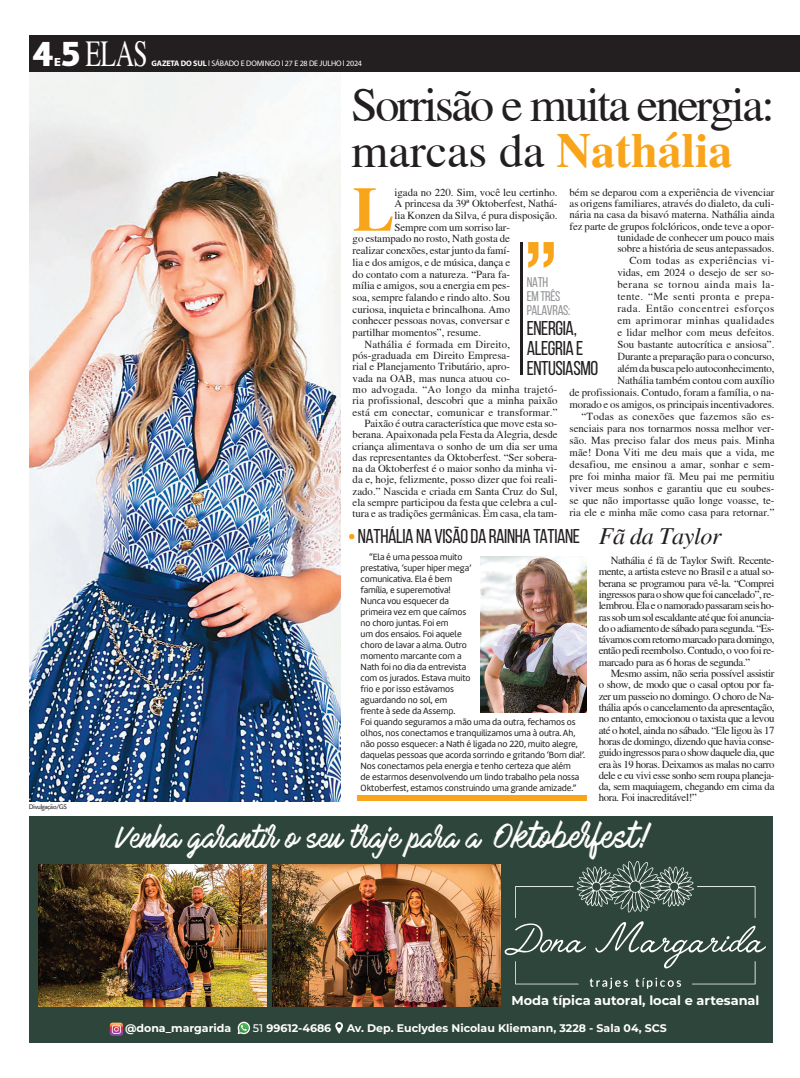
<style>
.page{position:relative;width:800px;height:1078px;background:#fff}
.page>*{position:absolute;margin:0;border:0;box-sizing:border-box;transform-origin:0 0}
.t1{font:700 62.7px "Tribune";color:#f9a51b}
.t2{font:48px/46px "Tribune";letter-spacing:-.05em;color:#231f20}
.t3{font:36.5px "Times";color:#fff;scale:.7 1}
.t4{font:27px "Mark My Words";color:#fff}
.t5{font:italic 24px "Tribune";letter-spacing:-.015em;color:#231f20}
.t6{font:20px/20px "Bebas Neue";letter-spacing:-.02em;color:#231f20}
.t7{font:14px/14px "Bebas Neue";letter-spacing:-.02em;color:#939598}
.t8{font:700 12.9px "Montserrat";color:#fff}
.t9{font:900 12px "Amelia";color:#fff}
.t10{font:700 11px "Montserrat";color:#fff}
.t11{font:10.8px/11.9px "Tribune";color:#231f20;text-align:right}
.t12{font:10.8px "Tribune";letter-spacing:-.03em;color:#231f20}
.t13{font:10.8px "Tribune";letter-spacing:-.035em;color:#231f20}
.t14{font:10.8px "Tribune";letter-spacing:-.04em;color:#231f20}
.t15{font:10.8px "Tribune";letter-spacing:.025em;color:#231f20}
.t16{font:9.3px/11px "Amelia";letter-spacing:-.01em;color:#231f20}
.t17{font:8px "Myriad";letter-spacing:-.02em;color:#fff}
.t18{font:7px "Today SHOP";letter-spacing:-.01em;color:#231f20}
.s1{font-family:"Amelia";font-weight:900;font-size:36px}
.s2{font-weight:700}
.s3{font-weight:700;color:#f9a51b}
.s4{font-size:30.8px}
.s5{font-weight:500}
</style>
<div class="page">
<img style="left:29px;top:72px;width:311px;height:729px">
<img style="left:480px;top:556px;width:106px;height:156px">
<svg style="left:349px;top:533px;width:5px;height:6px"></svg>
<svg style="left:528px;top:242px;width:25px;height:26px"></svg>
<hr style="left:520px;top:242px;width:2px;height:133px;background:#231f20">
<div style="left:29px;top:35px;width:770px;height:37px;background:#231f20"></div>
<div style="left:357px;top:795px;width:229px;height:5px;background:#f9a51b"></div>
<div style="left:29px;top:815px;width:743px;height:227px;background:#2e453b"></div>
<img style="left:39px;top:864px;width:227px;height:142px">
<img style="left:272px;top:864px;width:228px;height:142px">
<svg style="left:335px;top:1022px;width:8px;height:11px"></svg>
<svg style="left:238px;top:1021px;width:12px;height:12px"></svg>
<svg style="left:110px;top:1022px;width:13px;height:13px"></svg>
<svg style="left:504px;top:860px;width:262px;height:128px"></svg>
<p class="t3" style="left:32px;top:38px;width:166px"><span class="s1">4 5</span> ELAS</p>
<p class="t9" style="left:54px;top:57px;width:8px">E</p>
<p class="t17" style="left:152px;top:61px;width:212px"><span class="s2">GAZETA DO SUL</span> l SÁBADO E DOMINGO l 27 E 28 DE JULHO l 2024</p>
<p class="t2" style="left:351px;top:81px;width:425px">Sorrisão e muita energia: marcas da <span class="s3">Nathália</span></p>
<p class="t1" style="left:352px;top:171px;width:43px">L</p>
<p class="t11" style="left:394px;top:186px;width:164px">igada no 220. Sim, você leu certinho.</p>
<p class="t11" style="left:569px;top:186px;width:206px">bém se deparou com a experiência de vivenciar as origens familiares, através do dialeto, da culi&shy;nária na casa da bisavó materna. Nathália ainda fez parte de grupos folclóricos, onde teve a opor&shy;tunidade de conhecer um pouco mais<br>sobre a história de seus antepassados.<br>Com todas as experiências vi-<br>vidas, em 2024 o desejo de ser so-<br>berana se tornou ainda mais la-<br>tente. “Me senti pronta e prepa-<br>rada. Então concentrei esforços<br>em aprimorar minhas qualidades<br>e lidar melhor com meus defeitos.<br>Sou bastante autocrítica e ansiosa”.<br>Durante a preparação para o concurso,<br>além da busca pelo autoconhecimento,<br>Nathália também contou com auxílio<br>de profissionais. Contudo, foram a família, o na&shy;morado e os amigos, os principais incentivadores. “Todas as conexões que fazemos são es&shy;senciais para nos tornarmos nossa melhor ver&shy;são. Mas preciso falar dos meus pais. Minha mãe! Dona Viti me deu mais que a vida, me desafiou, me ensinou a amar, sonhar e sem&shy;pre foi minha maior fã. Meu pai me permitiu viver meus sonhos e garantiu que eu soubes&shy;se que não importasse quão longe voasse, te&shy;ria ele e minha mãe como casa para retornar.”</p>
<p class="t6" style="left:357px;top:526px;width:224px">NATHÁLIA NA VISÃO DA RAINHA TATIANE</p>
<p class="t11" style="left:394px;top:197px;width:164px">A princesa da 39ª Oktoberfest, Nathá-</p>
<p class="t11" style="left:394px;top:209px;width:164px">lia Konzen da Silva, é pura disposição.</p>
<p class="t11" style="left:394px;top:221px;width:117px">Sempre com um sorriso lar-</p>
<p class="t11" style="left:352px;top:232px;width:159px">go estampado no rosto, Nath gosta de</p>
<p class="t11" style="left:352px;top:244px;width:159px">realizar conexões, estar junto da famí-</p>
<p class="t11" style="left:352px;top:256px;width:159px">lia e dos amigos, e de música, dança e</p>
<p class="t11" style="left:352px;top:268px;width:159px">do contato com a natureza. “Para fa-</p>
<p class="t11" style="left:352px;top:279px;width:159px">mília e amigos, sou a energia em pes-</p>
<p class="t11" style="left:352px;top:291px;width:159px">soa, sempre falando e rindo alto. Sou</p>
<p class="t11" style="left:352px;top:303px;width:159px">curiosa, inquieta e brincalhona. Amo</p>
<p class="t11" style="left:352px;top:314px;width:159px">conhecer pessoas novas, conversar e</p>
<p class="t11" style="left:352px;top:326px;width:130px">partilhar momentos”, resume.</p>
<p class="t11" style="left:364px;top:338px;width:147px">Nathália é formada em Direito,</p>
<p class="t11" style="left:352px;top:349px;width:159px">pós-graduada em Direito Empresa-</p>
<p class="t11" style="left:352px;top:360px;width:159px">rial e Planejamento Tributário, apro-</p>
<p class="t11" style="left:352px;top:372px;width:159px">vada na OAB, mas nunca atuou co-</p>
<p class="t15" style="left:352px;top:383px;width:206px">mo advogada. “Ao longo da minha trajetó-</p>
<p class="t11" style="left:352px;top:394px;width:206px">ria profissional, descobri que a minha paixão</p>
<p class="t11" style="left:352px;top:406px;width:206px">está em conectar, comunicar e transformar.”</p>
<p class="t11" style="left:364px;top:417px;width:194px">Paixão é outra característica que move esta so-</p>
<p class="t11" style="left:352px;top:428px;width:206px">berana. Apaixonada pela Festa da Alegria, desde</p>
<p class="t11" style="left:352px;top:439px;width:206px">criança alimentava o sonho de um dia ser uma</p>
<p class="t11" style="left:352px;top:451px;width:206px">das representantes da Oktoberfest. “Ser sobera-</p>
<p class="t11" style="left:352px;top:462px;width:206px">na da Oktoberfest é o maior sonho da minha vi-</p>
<p class="t11" style="left:352px;top:473px;width:206px">da e, hoje, felizmente, posso dizer que foi reali-</p>
<p class="t11" style="left:352px;top:485px;width:206px">zado.” Nascida e criada em Santa Cruz do Sul,</p>
<p class="t11" style="left:352px;top:496px;width:206px">ela sempre participou da festa que celebra a cul-</p>
<p class="t11" style="left:352px;top:507px;width:206px">tura e as tradições germânicas. Em casa, ela tam-</p>
<p class="t7" style="left:526px;top:275px;width:45px">NATH<br>EM TRÊS<br>PALAVRAS:</p>
<p class="t6" style="left:526px;top:317px;width:73px">ENERGIA,<br>ALEGRIA E<br>ENTUSIASMO</p>
<p class="t5" style="left:598px;top:522px;width:124px">Fã da Taylor</p>
<p class="t18" style="left:29px;top:802px;width:39px">Divulgação/GS</p>
<p class="t16" style="left:360px;top:552px;width:226px;text-indent:9px">“Ela é uma pessoa muito<br>prestativa, ‘super hiper mega’<br>comunicativa. Ela é bem<br>família, e superemotiva!<br>Nunca vou esquecer da<br>primeira vez em que caímos<br>no choro juntas. Foi em<br>um dos ensaios. Foi aquele<br>choro de lavar a alma. Outro<br>momento marcante com a<br>Nath foi no dia da entrevista<br>com os jurados. Estava muito<br>frio e por isso estávamos<br>aguardando no sol, em<br>frente à sede da Assemp.<br>Foi quando seguramos a mão uma da outra, fechamos os olhos, nos conectamos e tranquilizamos uma à outra. Ah, não posso esquecer: a Nath é ligada no 220, muito alegre, daquelas pessoas que acorda sorrindo e gritando ‘Bom dia!’.<br>Nos conectamos pela energia e tenho certeza que além<br>de estarmos desenvolvendo um lindo trabalho pela nossa Oktoberfest, estamos construindo uma grande amizade.”</p>
<p class="t12" style="left:610px;top:553px;width:165px">Nathália é fã de Taylor Swift. Recente-</p>
<p class="t12" style="left:598px;top:565px;width:177px">mente, a artista esteve no Brasil e a atual so-</p>
<p class="t12" style="left:598px;top:576px;width:177px">berana se programou para vê-la. “Comprei</p>
<p class="t13" style="left:598px;top:587px;width:177px">ingressos para o show que foi cancelado”, re-</p>
<p class="t13" style="left:598px;top:599px;width:177px">lembrou. Ela e o namorado passaram seis ho-</p>
<p class="t13" style="left:598px;top:610px;width:177px">ras sob um sol escaldante até que foi anuncia-</p>
<p class="t13" style="left:598px;top:621px;width:177px">do o adiamento de sábado para segunda. “Es-</p>
<p class="t14" style="left:598px;top:633px;width:177px">távamos com retorno marcado para domingo,</p>
<p class="t12" style="left:598px;top:644px;width:177px">então pedi reembolso. Contudo, o voo foi re-</p>
<p class="t12" style="left:598px;top:655px;width:153px">marcado para as 6 horas de segunda.”</p>
<p class="t12" style="left:610px;top:666px;width:165px">Mesmo assim, não seria possível assistir</p>
<p class="t12" style="left:598px;top:678px;width:177px">o show, de modo que o casal optou por fa-</p>
<p class="t12" style="left:598px;top:689px;width:177px">zer um passeio no domingo. O choro de Na-</p>
<p class="t12" style="left:598px;top:700px;width:177px">thália após o cancelamento da apresentação,</p>
<p class="t12" style="left:598px;top:712px;width:177px">no entanto, emocionou o taxista que a levou</p>
<p class="t12" style="left:598px;top:723px;width:177px">até o hotel, ainda no sábado. “Ele ligou às 17</p>
<p class="t12" style="left:598px;top:734px;width:177px">horas de domingo, dizendo que havia conse-</p>
<p class="t13" style="left:598px;top:746px;width:177px">guido ingressos para o show daquele dia, que</p>
<p class="t12" style="left:598px;top:757px;width:177px">era às 19 horas. Deixamos as malas no carro</p>
<p class="t12" style="left:598px;top:768px;width:177px">dele e eu vivi esse sonho sem roupa planeja-</p>
<p class="t12" style="left:598px;top:779px;width:177px">da, sem maquiagem, chegando em cima da</p>
<p class="t12" style="left:598px;top:791px;width:100px">hora. Foi inacreditável!”</p>
<p class="t4" style="left:116px;top:822px;width:539px">Venha garantir o seu traje para a <span class="s4">Oktoberfest!</span></p>
<p class="t8" style="left:511px;top:994px;width:249px">Moda típica autoral, local e artesanal</p>
<p class="t10" style="left:125px;top:1023px;width:107px">@dona_margarida</p>
<p class="t10" style="left:253px;top:1023px;width:80px"><span class="s5">51</span> 99612-4686</p>
<p class="t10" style="left:347px;top:1023px;width:321px">Av. Dep. Euclydes Nicolau Kliemann, 3228 - Sala 04, SCS</p>
</div>
